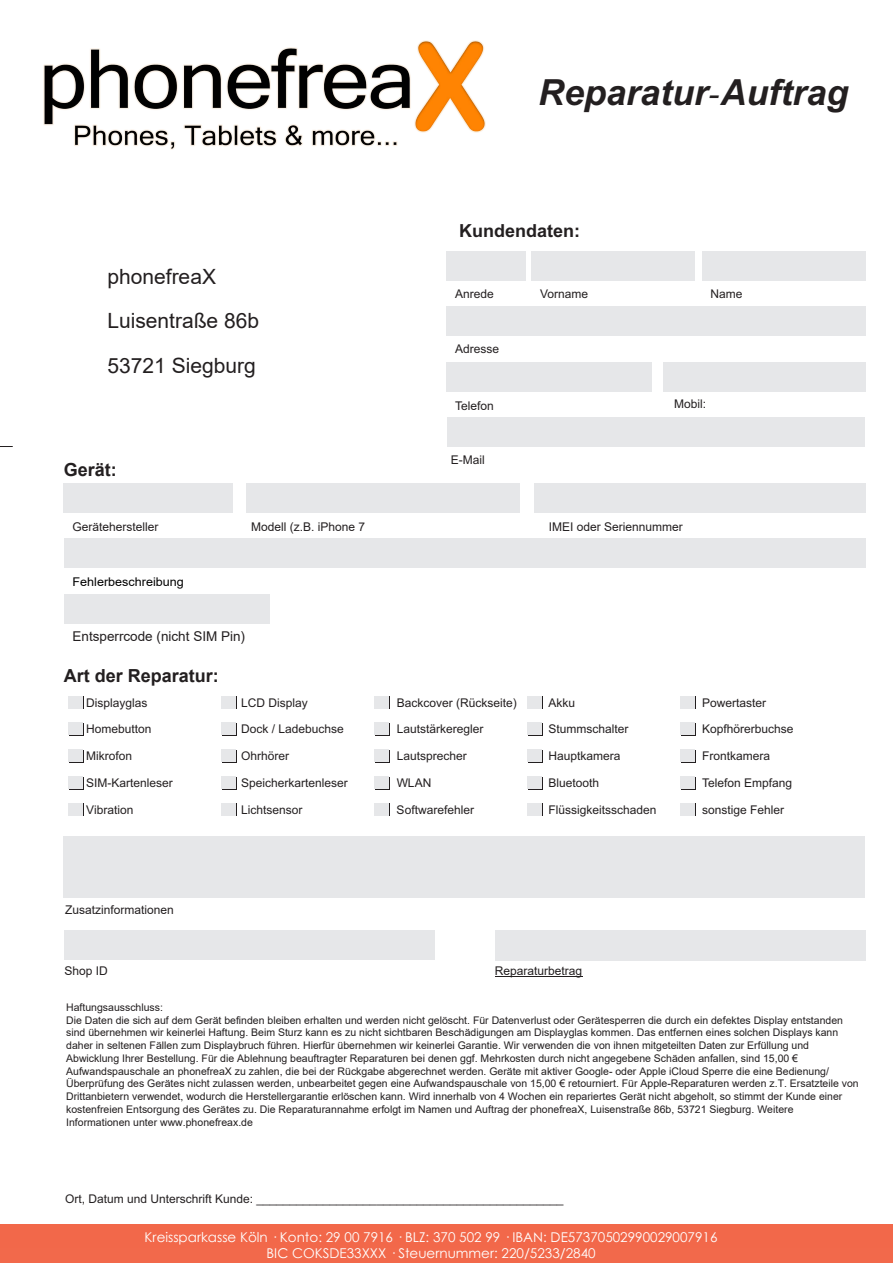
<style>
.page{position:relative;width:893px;height:1263px;background:#fff}
.page>*{position:absolute;margin:0;border:0;box-sizing:border-box;transform-origin:0 0}
.t1{font:italic 700 36px "Arial";color:#231f20}
.t2{font:21px/44.4px "Arial";color:#231f20}
.t3{font:700 18px "Arial";color:#231f20}
.t4{font:700 18px "Arial";color:#231f20}
.t5{font:13.5px/16px "Century Gothic";color:#fff;text-align:center}
.t6{font:13.5px "Arial";color:#231f20}
.t7{font:12px "Arial";color:#231f20}
.t8{font:12px "Arial";color:#221e1f}
.t9{font:12px "Arial";color:#000;scale:1.05 1}
.t10{font:10.5px/12.8px "Arial";color:#221e1f}
.s1{font-family:"Minion Pro";font-style:normal}
.s2{font-style:inherit}
</style>
<div class="page">
<div style="left:0;top:1224px;width:893px;height:39px;background:#f2684a"></div>
<svg style="left:0;top:446px;width:13px;height:1px"></svg>
<div style="left:446px;top:251px;width:80px;height:30px;background:#e6e7e9"></div>
<div style="left:446px;top:306px;width:420px;height:30px;background:#e6e7e9"></div>
<div style="left:446px;top:362px;width:206px;height:29px;background:#e6e7e9"></div>
<div style="left:531px;top:251px;width:164px;height:30px;background:#e6e7e9"></div>
<div style="left:663px;top:362px;width:203px;height:29px;background:#e6e7e9"></div>
<div style="left:702px;top:251px;width:164px;height:30px;background:#e6e7e9"></div>
<div style="left:64px;top:483px;width:169px;height:30px;background:#e6e7e9"></div>
<div style="left:64px;top:538px;width:802px;height:30px;background:#e6e7e9"></div>
<div style="left:64px;top:594px;width:206px;height:29px;background:#e6e7e9"></div>
<div style="left:247px;top:483px;width:273px;height:30px;background:#e6e7e9"></div>
<div style="left:534px;top:483px;width:332px;height:30px;background:#e6e7e9"></div>
<div style="left:64px;top:836px;width:801px;height:62px;background:#e6e7e9"></div>
<svg style="left:69px;top:696px;width:15px;height:13px"></svg>
<div style="left:68px;top:696px;width:15px;height:12px;background:#e6e7e9"></div>
<svg style="left:222px;top:696px;width:15px;height:13px"></svg>
<div style="left:221px;top:696px;width:15px;height:12px;background:#e6e7e9"></div>
<svg style="left:375px;top:696px;width:15px;height:13px"></svg>
<div style="left:374px;top:696px;width:15px;height:12px;background:#e6e7e9"></div>
<svg style="left:528px;top:696px;width:15px;height:13px"></svg>
<div style="left:527px;top:696px;width:15px;height:12px;background:#e6e7e9"></div>
<svg style="left:681px;top:696px;width:15px;height:13px"></svg>
<div style="left:680px;top:696px;width:15px;height:12px;background:#e6e7e9"></div>
<div style="left:69px;top:723px;width:15px;height:13px;background:#231f20"></div>
<div style="left:68px;top:723px;width:15px;height:12px;background:#e6e7e9"></div>
<div style="left:222px;top:723px;width:15px;height:13px;background:#231f20"></div>
<div style="left:221px;top:723px;width:15px;height:12px;background:#e6e7e9"></div>
<div style="left:375px;top:723px;width:15px;height:13px;background:#231f20"></div>
<div style="left:374px;top:723px;width:15px;height:12px;background:#e6e7e9"></div>
<div style="left:528px;top:723px;width:15px;height:13px;background:#231f20"></div>
<div style="left:527px;top:723px;width:15px;height:12px;background:#e6e7e9"></div>
<div style="left:681px;top:723px;width:15px;height:13px;background:#231f20"></div>
<div style="left:680px;top:723px;width:15px;height:12px;background:#e6e7e9"></div>
<div style="left:69px;top:750px;width:15px;height:12px;background:#231f20"></div>
<div style="left:68px;top:749px;width:15px;height:13px;background:#e6e7e9"></div>
<div style="left:222px;top:750px;width:15px;height:12px;background:#231f20"></div>
<div style="left:221px;top:749px;width:15px;height:13px;background:#e6e7e9"></div>
<div style="left:375px;top:750px;width:15px;height:12px;background:#231f20"></div>
<div style="left:374px;top:749px;width:15px;height:13px;background:#e6e7e9"></div>
<div style="left:528px;top:750px;width:15px;height:12px;background:#231f20"></div>
<div style="left:527px;top:749px;width:15px;height:13px;background:#e6e7e9"></div>
<div style="left:681px;top:750px;width:15px;height:12px;background:#231f20"></div>
<div style="left:680px;top:749px;width:15px;height:13px;background:#e6e7e9"></div>
<div style="left:69px;top:777px;width:15px;height:12px;background:#231f20"></div>
<div style="left:68px;top:776px;width:15px;height:13px;background:#e6e7e9"></div>
<div style="left:222px;top:777px;width:15px;height:12px;background:#231f20"></div>
<div style="left:221px;top:776px;width:15px;height:13px;background:#e6e7e9"></div>
<div style="left:375px;top:777px;width:15px;height:12px;background:#231f20"></div>
<div style="left:374px;top:776px;width:15px;height:13px;background:#e6e7e9"></div>
<div style="left:528px;top:777px;width:15px;height:12px;background:#231f20"></div>
<div style="left:527px;top:776px;width:15px;height:13px;background:#e6e7e9"></div>
<div style="left:681px;top:777px;width:15px;height:12px;background:#231f20"></div>
<div style="left:680px;top:776px;width:15px;height:13px;background:#e6e7e9"></div>
<svg style="left:69px;top:804px;width:15px;height:12px"></svg>
<div style="left:68px;top:803px;width:15px;height:12px;background:#e6e7e9"></div>
<svg style="left:222px;top:804px;width:15px;height:12px"></svg>
<div style="left:221px;top:803px;width:15px;height:12px;background:#e6e7e9"></div>
<svg style="left:375px;top:804px;width:15px;height:12px"></svg>
<div style="left:374px;top:803px;width:15px;height:12px;background:#e6e7e9"></div>
<svg style="left:528px;top:804px;width:15px;height:12px"></svg>
<div style="left:527px;top:803px;width:15px;height:12px;background:#e6e7e9"></div>
<svg style="left:681px;top:804px;width:15px;height:12px"></svg>
<div style="left:680px;top:803px;width:15px;height:12px;background:#e6e7e9"></div>
<img style="left:43px;top:40px;width:443px;height:109px">
<div style="left:447px;top:417px;width:418px;height:30px;background:#e6e7e9"></div>
<div style="left:495px;top:930px;width:370px;height:30px;background:#e6e7e9"></div>
<div style="left:64px;top:930px;width:370px;height:30px;background:#e6e7e9"></div>
<hr style="left:495px;top:976px;width:87px;height:1px;background:#221e1f">
<h1 class="t1" style="left:538px;top:79px;width:312px">Reparatur<span class="s1">-</span>Auftrag</h1>
<h2 class="t2" style="left:107px;top:254px;width:153px">phonefreaX<br>Luisentraße 86b<br>53721 Siegburg</h2>
<h3 class="t3" style="left:64px;top:456px;width:55px">Gerät:</h3>
<h3 class="t4" style="left:459px;top:224px;width:122px">Kundendaten:</h3>
<p class="t7" style="left:455px;top:289px;width:40px">Anrede</p>
<p class="t7" style="left:455px;top:344px;width:46px">Adresse</p>
<p class="t7" style="left:455px;top:401px;width:40px">Telefon</p>
<p class="t7" style="left:451px;top:455px;width:35px">E-Mail</p>
<p class="t7" style="left:540px;top:289px;width:50px">Vorname</p>
<p class="t7" style="left:710px;top:289px;width:34px">Name</p>
<p class="t7" style="left:674px;top:399px;width:34px">Mobil:</p>
<p class="t7" style="left:72px;top:519px;width:88px">Gerätehersteller</p>
<p class="t9" style="left:73px;top:574px;width:108px">Fehlerbeschreibung</p>
<p class="t7" style="left:251px;top:519px;width:116px">Modell (z.B. iPhone 7</p>
<p class="t7" style="left:549px;top:519px;width:136px">IMEI oder Seriennummer</p>
<p class="t6" style="left:73px;top:627px;width:174px">Entsperrcode (nicht SIM Pin)</p>
<h3 class="t3" style="left:64px;top:663px;width:157px">Art der Reparatur:</h3>
<p class="t7" style="left:86px;top:698px;width:63px">Displayglas</p>
<p class="t7" style="left:241px;top:698px;width:68px">LCD Display</p>
<p class="t7" style="left:397px;top:698px;width:122px">Backcover (Rückseite)</p>
<p class="t7" style="left:548px;top:698px;width:28px">Akku</p>
<p class="t7" style="left:702px;top:698px;width:66px">Powertaster</p>
<p class="t7" style="left:86px;top:725px;width:67px">Homebutton</p>
<p class="t7" style="left:241px;top:725px;width:104px">Dock / Ladebuchse</p>
<p class="t7" style="left:397px;top:725px;width:88px">Lautstärkeregler</p>
<p class="t7" style="left:548px;top:725px;width:82px">Stummschalter</p>
<p class="t7" style="left:702px;top:725px;width:93px">Kopfhörerbuchse</p>
<p class="t7" style="left:86px;top:751px;width:48px">Mikrofon</p>
<p class="t7" style="left:241px;top:751px;width:50px">Ohrhörer</p>
<p class="t7" style="left:397px;top:751px;width:72px">Lautsprecher</p>
<p class="t7" style="left:548px;top:751px;width:74px">Hauptkamera</p>
<p class="t7" style="left:702px;top:751px;width:70px">Frontkamera</p>
<p class="t7" style="left:86px;top:778px;width:88px">SIM-Kartenleser</p>
<p class="t7" style="left:241px;top:778px;width:108px">Speicherkartenleser</p>
<p class="t7" style="left:397px;top:778px;width:36px">WLAN</p>
<p class="t7" style="left:548px;top:778px;width:52px">Bluetooth</p>
<p class="t7" style="left:702px;top:778px;width:92px">Telefon Empfang</p>
<p class="t7" style="left:86px;top:805px;width:49px">Vibration</p>
<p class="t7" style="left:241px;top:805px;width:63px">Lichtsensor</p>
<p class="t7" style="left:397px;top:805px;width:79px">Softwarefehler</p>
<p class="t7" style="left:548px;top:805px;width:110px">Flüssigkeitsschaden</p>
<p class="t7" style="left:702px;top:805px;width:84px">sonstige Fehler</p>
<p class="t7" style="left:65px;top:901px;width:110px">Zusatzinformationen</p>
<p class="t8" style="left:65px;top:963px;width:45px">Shop ID</p>
<p class="t8" style="left:495px;top:962px;width:89px">Reparaturbetrag</p>
<p class="t10" style="left:66px;top:1001px;width:794px">Haftungsausschluss:<br>Die Daten die sich auf dem Gerät befinden bleiben erhalten und werden nicht gelöscht. Für Datenverlust oder Gerätesperren die durch ein defektes Display entstanden sind übernehmen wir keinerlei Haftung. Beim Sturz kann es zu nicht sichtbaren Beschädigungen am Displayglas kommen. Das entfernen eines solchen Displays kann daher in seltenen Fällen zum Displaybruch führen. Hierfür übernehmen wir keinerlei Garantie. Wir verwenden die von ihnen mitgeteilten Daten zur Erfüllung und Abwicklung Ihrer Bestellung. Für die Ablehnung beauftragter Reparaturen bei denen ggf. Mehrkosten durch nicht angegebene Schäden anfallen, sind 15,00 € Aufwandspauschale an phonefreaX zu zahlen, die bei der Rückgabe abgerechnet werden. Geräte mit aktiver Google- oder Apple iCloud Sperre die eine Bedienung/ Überprüfung des Gerätes nicht zulassen werden, unbearbeitet gegen eine Aufwandspauschale von 15,00 € retourniert. Für Apple-Reparaturen werden z.T. Ersatzteile von Drittanbietern verwendet, wodurch die Herstellergarantie erlöschen kann. Wird innerhalb von 4 Wochen ein repariertes Gerät nicht abgeholt, so stimmt der Kunde einer kostenfreien Entsorgung des Gerätes zu. Die Reparaturannahme erfolgt im Namen und Auftrag der phonefreaX, <span class="s2">Luisenstraße 86b, 53721 Siegburg</span>. Weitere Informationen unter www.phonefreax.de</p>
<p class="t7" style="left:65px;top:1194px;width:500px">Ort, Datum und Unterschrift Kunde: ______________________________________________</p>
<p class="t5" style="left:145px;top:1229px;width:574px">Kreissparkasse Köln · Konto: 29 00 7916 · BLZ: 370 502 99 · IBAN: DE57370502990029007916<br>BIC COKSDE33XXX · Steuernummer: 220/5233/2840</p>
</div>
